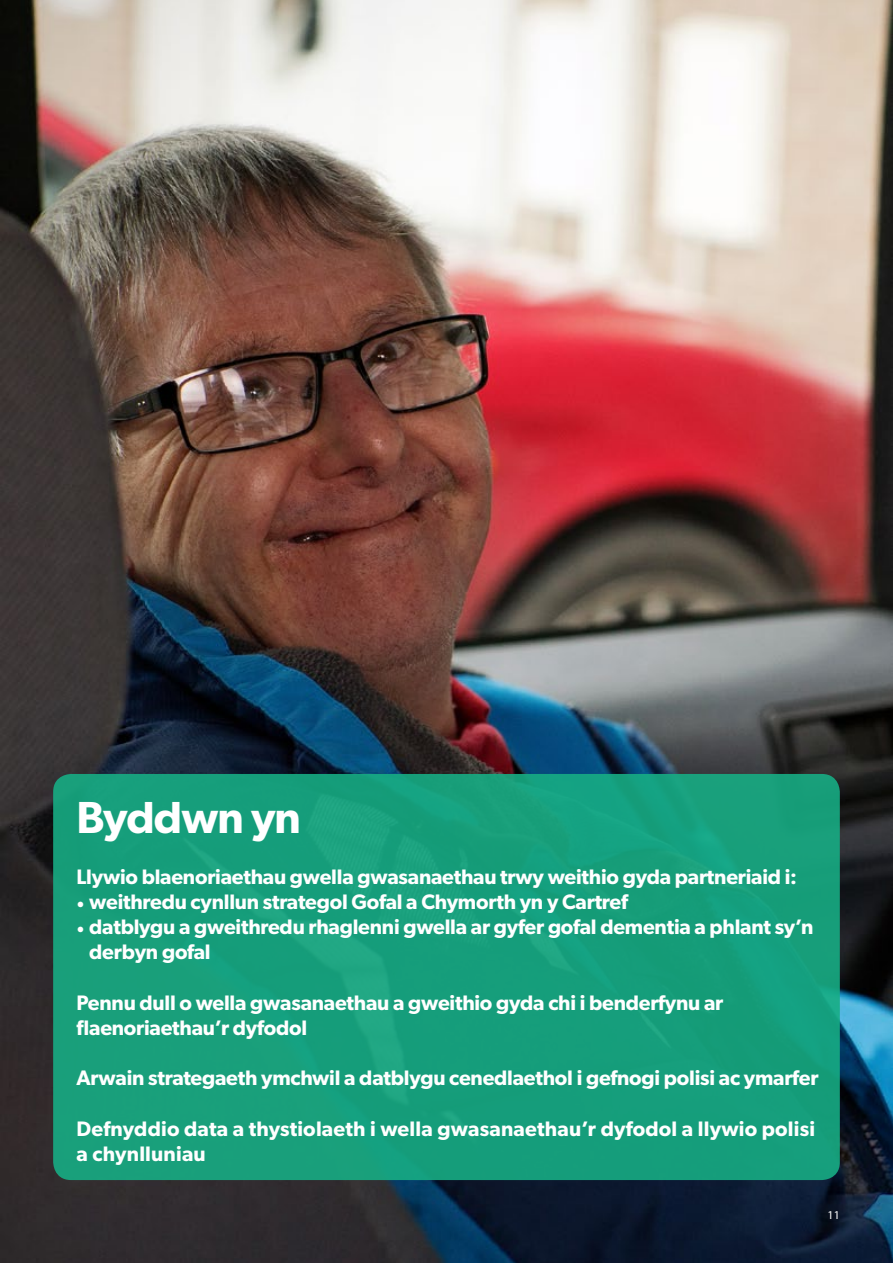
<style>
.page{position:relative;width:893px;height:1263px;background:#fff}
.page>*{position:absolute;margin:0;border:0;box-sizing:border-box;transform-origin:0 0}
.t1{font:600 45px "Gibson";letter-spacing:-.02em;color:#fff}
.t2{font:600 21px/25.2px "Gibson";letter-spacing:-.01em;color:#fff}
.t3{font:600 21px/25.2px "Gibson";letter-spacing:.01em;color:#fff}
.t4{font:12px "Myriad Pro";color:#fff}
.s1{font-family:"Minion Pro";font-weight:400}
</style>
<div class="page">
<img style="left:0;top:0;width:893px;height:1263px">
<div style="left:53px;top:774px;width:787px;height:406px;background:#169e7b;border-radius:18px"></div>
<h1 class="t1" style="left:77px;top:791px;width:226px">Byddwn yn</h1>
<p class="t2" style="left:77px;top:863px;width:722px">Llywio blaenoriaethau gwella gwasanaethau trwy weithio gyda partneriaid i:</p>
<p class="t2" style="left:77px;top:888px;width:553px"><span class="s1">•</span> weithredu cynllun strategol Gofal a Chymorth yn y Cartref</p>
<p class="t2" style="left:89px;top:914px;width:726px;text-indent:-13px"><span class="s1">•</span> datblygu a gweithredu rhaglenni gwella ar gyfer gofal dementia a phlant sy’n derbyn gofal</p>
<p class="t2" style="left:77px;top:989px;width:648px">Pennu dull o wella gwasanaethau a gweithio gyda chi i benderfynu ar flaenoriaethau’r dyfodol</p>
<p class="t2" style="left:77px;top:1065px;width:743px">Arwain strategaeth ymchwil a datblygu cenedlaethol i gefnogi polisi ac ymarfer</p>
<p class="t3" style="left:77px;top:1115px;width:740px">Defnyddio data a thystiolaeth i wella gwasanaethau’r dyfodol a llywio polisi a chynlluniau</p>
<p class="t4" style="left:827px;top:1208px;width:14px">11</p>
</div>
